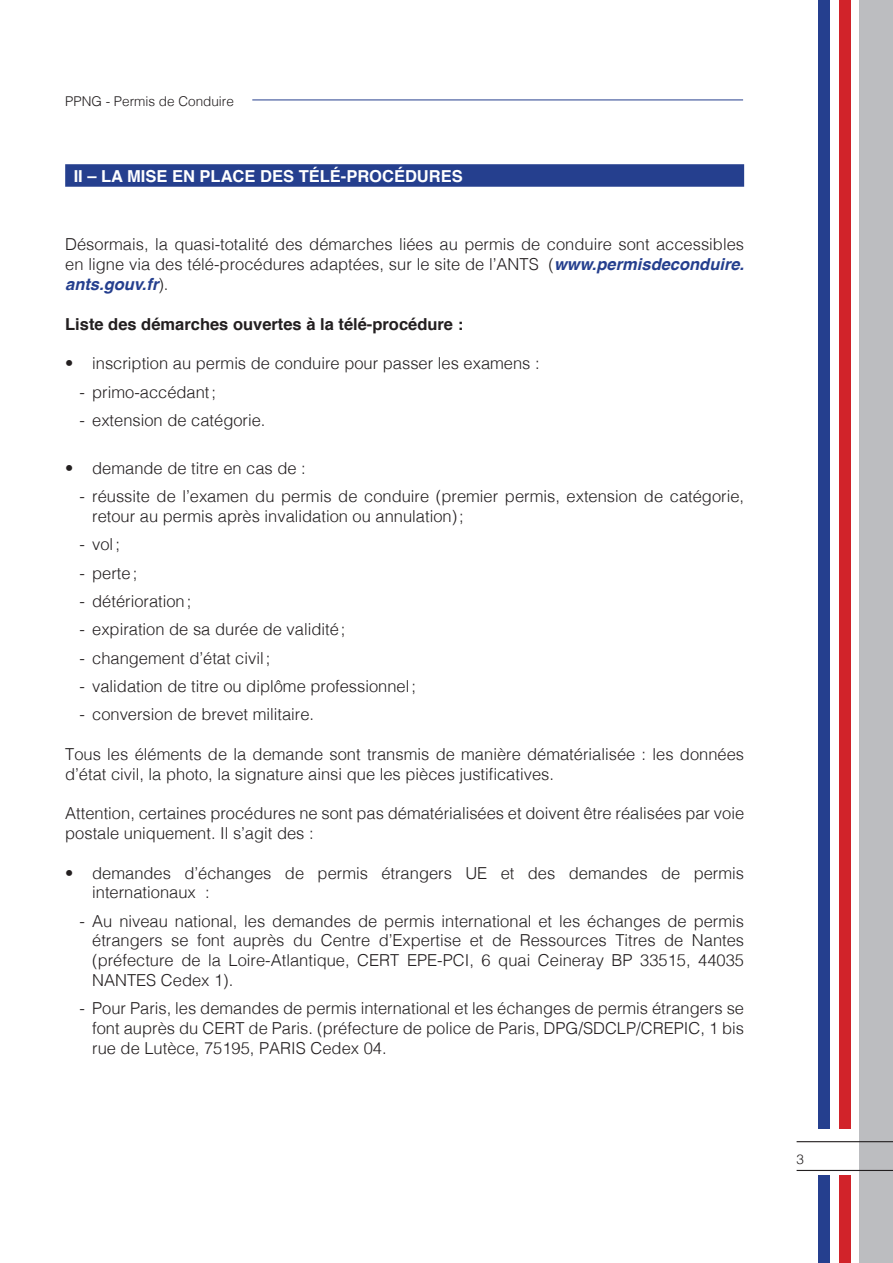
<style>
.page{position:relative;width:893px;height:1263px;background:#fff}
.page>*{position:absolute;margin:0;border:0;box-sizing:border-box;transform-origin:0 0}
.t1{font:300 16.5px/19.8px "Helvetica";color:#231f20}
.t2{font:700 16.5px "Helvetica";color:#231f20}
.t3{font:700 16.5px "Helvetica";color:#fff}
.t4{font:300 13.5px "Helvetica";color:#231f20}
.s1{font-weight:700;font-style:italic;color:#253f8e}
</style>
<div class="page">
<hr style="left:252px;top:100px;width:491px;height:1px;background:#253f8e">
<div style="left:818px;top:0;width:11px;height:1129px;background:#253f8e"></div>
<div style="left:859px;top:0;width:34px;height:1263px;background:#bcbdc0"></div>
<div style="left:839px;top:0;width:11px;height:1129px;background:#d1232a"></div>
<hr style="left:797px;top:1141px;width:96px;height:1px;background:#231f20">
<hr style="left:797px;top:1170px;width:96px;height:1px;background:#231f20">
<div style="left:818px;top:1175px;width:11px;height:88px;background:#253f8e"></div>
<div style="left:839px;top:1175px;width:11px;height:88px;background:#d1232a"></div>
<div style="left:65px;top:164px;width:679px;height:23px;background:#253f8e"></div>
<p class="t4" style="left:65px;top:90px;width:170px">PPNG - Permis de Conduire</p>
<p class="t3" style="left:74px;top:163px;width:391px">II – LA MISE EN PLACE DES TÉLÉ-PROCÉDURES</p>
<p class="t1" style="left:65px;top:233px;width:680px;text-align:justify">Désormais, la quasi-totalité des démarches liées au permis de conduire sont accessibles en ligne via des télé-procédures adaptées, sur le site de l’ANTS (<span class="s1">www.permisdeconduire. ants.gouv.fr</span>).</p>
<p class="t2" style="left:65px;top:310px;width:399px">Liste des démarches ouvertes à la télé-procédure :</p>
<p class="t1" style="left:65px;top:352px;width:476px">• inscription au permis de conduire pour passer les examens :</p>
<p class="t1" style="left:79px;top:381px;width:138px">- primo-accédant;</p>
<p class="t1" style="left:79px;top:409px;width:188px">- extension de catégorie.</p>
<p class="t1" style="left:65px;top:457px;width:242px">• demande de titre en cas de :</p>
<p class="t1" style="left:92px;top:485px;width:653px;text-indent:-13px">- réussite de l’examen du permis de conduire (premier permis, extension de catégorie, retour au permis après invalidation ou annulation);</p>
<p class="t1" style="left:79px;top:533px;width:42px">- vol;</p>
<p class="t1" style="left:79px;top:562px;width:59px">- perte;</p>
<p class="t1" style="left:79px;top:590px;width:114px">- détérioration;</p>
<p class="t1" style="left:79px;top:618px;width:268px">- expiration de sa durée de validité;</p>
<p class="t1" style="left:79px;top:647px;width:192px">- changement d’état civil;</p>
<p class="t1" style="left:79px;top:675px;width:338px">- validation de titre ou diplôme professionnel;</p>
<p class="t1" style="left:79px;top:703px;width:236px">- conversion de brevet militaire.</p>
<p class="t1" style="left:65px;top:743px;width:680px">Tous les éléments de la demande sont transmis de manière dématérialisée : les données d’état civil, la photo, la signature ainsi que les pièces justificatives.</p>
<p class="t1" style="left:65px;top:802px;width:680px">Attention, certaines procédures ne sont pas dématérialisées et doivent être réalisées par voie postale uniquement. Il s’agit des :</p>
<p class="t1" style="left:92px;top:862px;width:653px;text-indent:-27px">• demandes d’échanges de permis étrangers UE et des demandes de permis internationaux :</p>
<p class="t1" style="left:92px;top:910px;width:653px;text-align:justify;text-indent:-13px">- Au niveau national, les demandes de permis international et les échanges de permis étrangers se font auprès du Centre d’Expertise et de Ressources Titres de Nantes (préfecture de la Loire-Atlantique, CERT EPE-PCI, 6 quai Ceineray BP 33515, 44035<br>NANTES Cedex 1).</p>
<p class="t1" style="left:92px;top:997px;width:653px;text-align:justify;text-indent:-13px">- Pour Paris, les demandes de permis international et les échanges de permis étrangers se font auprès du CERT de Paris. (préfecture de police de Paris, DPG/SDCLP/CREPIC, 1 bis rue de Lutèce, 75195, PARIS Cedex 04.</p>
<p class="t4" style="left:797px;top:1147px;width:9px">3</p>
</div>
